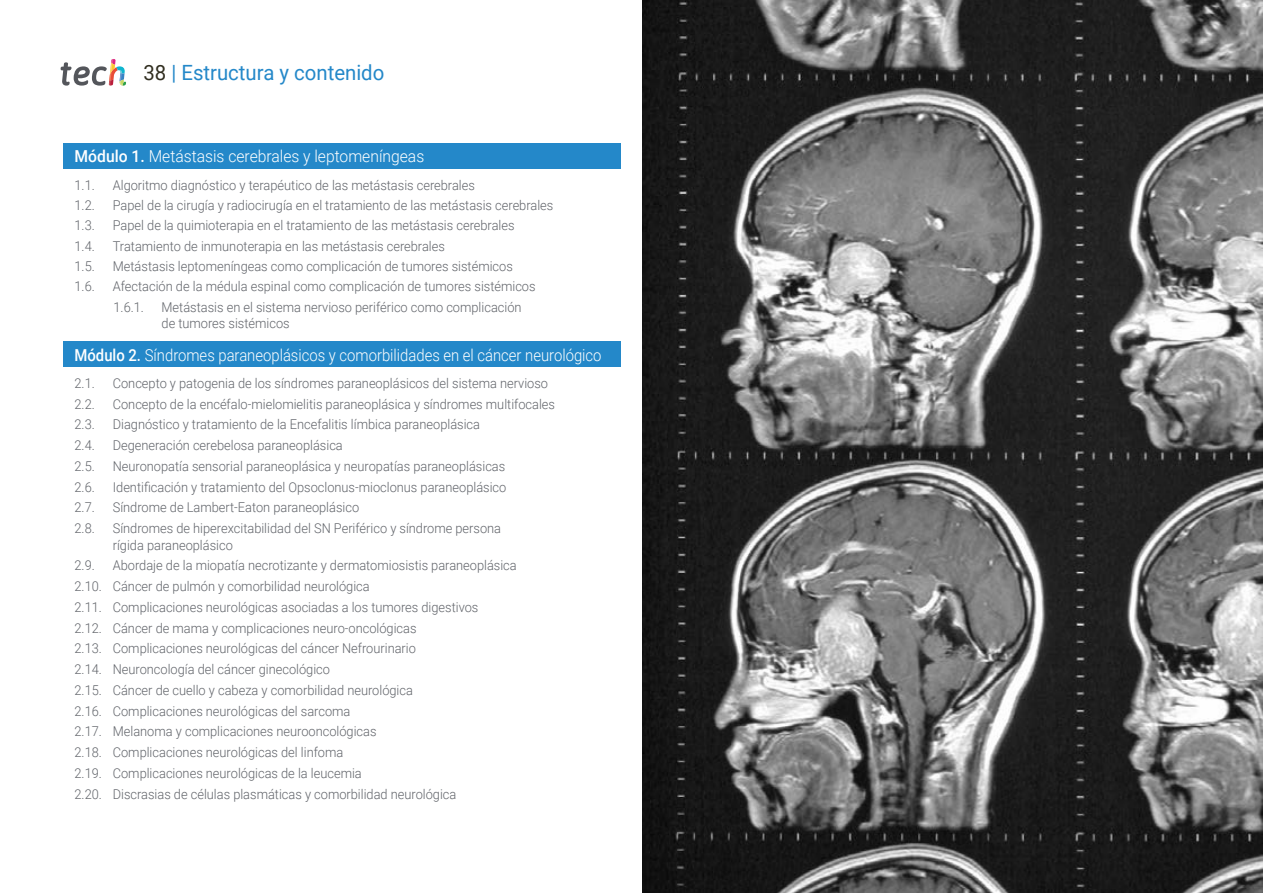
<style>
.page{position:relative;width:1263px;height:893px;background:#fff}
.page>*{position:absolute;margin:0;border:0;box-sizing:border-box;transform-origin:0 0}
.t1{font:21px "Roboto";color:#2488c9}
.t2{font:300 16.5px "Roboto";color:#fff;scale:.9 1}
.t3{font:300 16.5px "Roboto";color:#fff;scale:.95 1}
.t4{font:300 13.5px/20.7px "Roboto";color:#61646a;scale:.95 1}
.s1{color:#312e20}
.s2{font-weight:500}
</style>
<div class="page">
<div style="left:63px;top:144px;width:557px;height:25px;background:#2488c9"></div>
<div style="left:63px;top:342px;width:557px;height:25px;background:#2488c9"></div>
<svg style="left:61px;top:59px;width:65px;height:27px"></svg>
<img style="left:642px;top:0;width:621px;height:893px">
<h1 class="t1" style="left:144px;top:57px;width:242px"><span class="s1">38</span> | Estructura y contenido</h1>
<p class="t3" style="left:75px;top:145px;width:370px"><span class="s2">Módulo 1.</span> Metástasis cerebrales y leptomeníngeas</p>
<p class="t4" style="left:75px;top:174px;width:23px">1.1.</p>
<p class="t4" style="left:113px;top:174px;width:383px">Algoritmo diagnóstico y terapéutico de las metástasis cerebrales</p>
<p class="t4" style="left:75px;top:194px;width:23px">1.2.</p>
<p class="t4" style="left:113px;top:194px;width:465px">Papel de la cirugía y radiocirugía en el tratamiento de las metástasis cerebrales</p>
<p class="t4" style="left:75px;top:215px;width:23px">1.3.</p>
<p class="t4" style="left:113px;top:215px;width:424px">Papel de la quimioterapia en el tratamiento de las metástasis cerebrales</p>
<p class="t4" style="left:75px;top:235px;width:23px">1.4.</p>
<p class="t4" style="left:113px;top:235px;width:351px">Tratamiento de inmunoterapia en las metástasis cerebrales</p>
<p class="t4" style="left:75px;top:255px;width:23px">1.5.</p>
<p class="t4" style="left:113px;top:255px;width:423px">Metástasis leptomeníngeas como complicación de tumores sistémicos</p>
<p class="t4" style="left:75px;top:276px;width:23px">1.6.</p>
<p class="t4" style="left:113px;top:276px;width:447px">Afectación de la médula espinal como complicación de tumores sistémicos<br>1.6.1.</p>
<p class="t4" style="left:162px;top:298px;width:380px;line-height:16.5px">Metástasis en el sistema nervioso periférico como complicación de tumores sistémicos</p>
<p class="t2" style="left:75px;top:343px;width:587px"><span class="s2">Módulo 2.</span> Síndromes paraneoplásicos y comorbilidades en el cáncer neurológico</p>
<p class="t4" style="left:75px;top:372px;width:23px">2.1.</p>
<p class="t4" style="left:113px;top:372px;width:460px">Concepto y patogenia de los síndromes paraneoplásicos del sistema nervioso</p>
<p class="t4" style="left:75px;top:393px;width:23px">2.2.</p>
<p class="t4" style="left:113px;top:393px;width:467px">Concepto de la encéfalo-mielomielitis paraneoplásica y síndromes multifocales</p>
<p class="t4" style="left:75px;top:414px;width:23px">2.3.</p>
<p class="t4" style="left:113px;top:414px;width:388px">Diagnóstico y tratamiento de la Encefalitis límbica paraneoplásica</p>
<p class="t4" style="left:75px;top:434px;width:23px">2.4.</p>
<p class="t4" style="left:113px;top:434px;width:244px">Degeneración cerebelosa paraneoplásica</p>
<p class="t4" style="left:75px;top:455px;width:23px">2.5.</p>
<p class="t4" style="left:113px;top:455px;width:415px">Neuronopatía sensorial paraneoplásica y neuropatías paraneoplásicas</p>
<p class="t4" style="left:75px;top:476px;width:23px">2.6.</p>
<p class="t4" style="left:113px;top:476px;width:416px">Identificación y tratamiento del Opsoclonus-mioclonus paraneoplásico</p>
<p class="t4" style="left:75px;top:497px;width:23px">2.7.</p>
<p class="t4" style="left:113px;top:497px;width:261px">Síndrome de Lambert-Eaton paraneoplásico</p>
<p class="t4" style="left:75px;top:517px;width:23px">2.8.</p>
<p class="t4" style="left:113px;top:520px;width:410px;line-height:16.5px">Síndromes de hiperexcitabilidad del SN Periférico y síndrome persona rígida paraneoplásico</p>
<p class="t4" style="left:75px;top:555px;width:23px">2.9.</p>
<p class="t4" style="left:75px;top:555px;width:467px;text-indent:38px">Abordaje de la miopatía necrotizante y dermatomiosistis paraneoplásica 2.10. Cáncer de pulmón y comorbilidad neurológica<br>2.11. Complicaciones neurológicas asociadas a los tumores digestivos<br>2.12. Cáncer de mama y complicaciones neuro-oncológicas<br>2.13. Complicaciones neurológicas del cáncer Nefrourinario<br>2.14. Neuroncología del cáncer ginecológico<br>2.15. Cáncer de cuello y cabeza y comorbilidad neurológica<br>2.16. Complicaciones neurológicas del sarcoma<br>2.17. Melanoma y complicaciones neurooncológicas<br>2.18. Complicaciones neurológicas del linfoma<br>2.19. Complicaciones neurológicas de la leucemia<br>2.20. Discrasias de células plasmáticas y comorbilidad neurológica</p>
</div>
